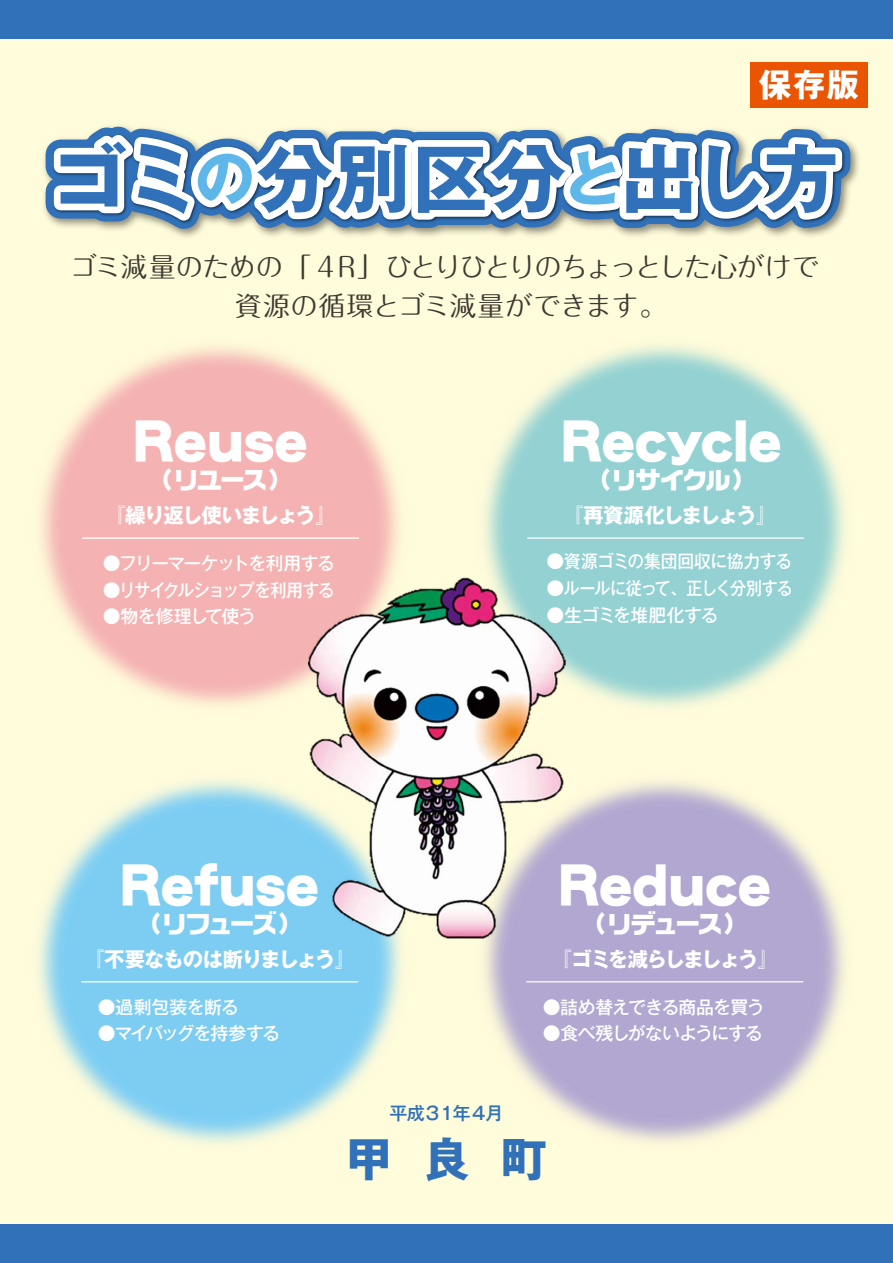
<style>
.page{position:relative;width:893px;height:1263px;background:#fffcdb}
.page>*{position:absolute;margin:0;border:0;box-sizing:border-box;transform-origin:0 0}
.t1{font:700 75px "Gothic MB101 Pro";letter-spacing:-.005em;color:#3071b9}
.t2{font:49.8px "NIS WNKS L10 S10 83 pv RKSJ H";letter-spacing:-.01em;color:#fff}
.t3{font:700 46.5px "Gothic MB101 Pro";color:#3071b9}
.t4{font:700 32.4px "Gothic MB101 Pro";color:#fff}
.t5{font:27px/39px "Maru Fo Pro";letter-spacing:-.03em;color:#3e3a39;text-align:center}
.t6{font:24.9px "NIS WNKS L10 S10 83 pv RKSJ H";letter-spacing:-.08em;color:#fff}
.t7{font:700 20.4px "Gothic MB101 Pro";letter-spacing:-.075em;color:#fff}
.t8{font:700 20.4px "Gothic MB101 Pro";letter-spacing:-.105em;color:#fff}
.t9{font:500 18px "Gothic MB101 Pro";letter-spacing:-.095em;color:#3071b9}
.t10{font:500 17.85px "Gothic MB101 Pro";letter-spacing:-.05em;color:#fff}
.t11{font:500 17.85px "Gothic MB101 Pro";letter-spacing:-.07em;color:#fff}
.t12{font:500 17.85px "Gothic MB101 Pro";letter-spacing:-.025em;color:#fff}
.t13{font:500 17.85px "Gothic MB101 Pro";letter-spacing:-.075em;color:#fff}
.t14{font:500 17.85px "Gothic MB101 Pro";letter-spacing:-.015em;color:#fff}
.s1{font-size:60px;color:#5eb7e8}
</style>
<div class="page">
<div style="left:0;top:1225px;width:893px;height:38px;background:#3071b9"></div>
<div style="left:0;top:0;width:893px;height:38px;background:#3071b9"></div>
<svg style="left:44px;top:107px;width:823px;height:130px"></svg>
<img style="left:40px;top:346px;width:360px;height:360px">
<hr style="left:82px;top:537px;width:276px;height:2px;background:#fff">
<img style="left:462px;top:344px;width:384px;height:364px">
<hr style="left:527px;top:537px;width:277px;height:2px;background:#fff">
<img style="left:38px;top:780px;width:364px;height:364px">
<hr style="left:82px;top:981px;width:276px;height:1px;background:#fff">
<img style="left:446px;top:782px;width:399px;height:360px">
<hr style="left:527px;top:981px;width:276px;height:1px;background:#fff">
<img style="left:308px;top:578px;width:257px;height:360px">
<div style="left:750px;top:62px;width:118px;height:45px;background:#ea5504"></div>
<h3 class="t4" style="left:759px;top:58px;width:101px">保存版</h3>
<h1 class="t1" style="left:52px;top:116px;width:788px">ゴミ<span class="s1">の</span>分別区分<span class="s1">と</span>出し方</h1>
<h3 class="t5" style="left:69px;top:244px;width:751px">ゴミ減量のための「４R」ひとりひとりのちょっとした心がけで資源の循環とゴミ減量ができます。</h3>
<h2 class="t2" style="left:133px;top:410px;width:176px">Reuse</h2>
<h3 class="t6" style="left:149px;top:464px;width:145px">（リユース）</h3>
<p class="t7" style="left:105px;top:498px;width:233px">『繰り返し使いましょう』</p>
<p class="t11" style="left:103px;top:548px;width:234px">●フリーマーケットを利用する</p>
<p class="t11" style="left:103px;top:575px;width:233px">●リサイクルショップを利用する</p>
<p class="t10" style="left:103px;top:602px;width:155px">●物を修理して使う</p>
<h2 class="t2" style="left:561px;top:410px;width:223px">Recycle</h2>
<h3 class="t6" style="left:587px;top:464px;width:170px">（リサイクル）</h3>
<p class="t7" style="left:563px;top:498px;width:216px">『再資源化しましょう』</p>
<p class="t12" style="left:546px;top:547px;width:247px">●資源ゴミの集団回収に協力する</p>
<p class="t10" style="left:546px;top:573px;width:248px">●ルールに従って、正しく分別する</p>
<p class="t10" style="left:546px;top:600px;width:174px">●生ゴミを堆肥化する</p>
<h2 class="t2" style="left:120px;top:854px;width:201px">Refuse</h2>
<h3 class="t6" style="left:137px;top:908px;width:166px">（リフューズ）</h3>
<p class="t7" style="left:84px;top:942px;width:273px">『不要なものは断りましょう』</p>
<p class="t14" style="left:98px;top:992px;width:143px">●過剰包装を断る</p>
<p class="t13" style="left:98px;top:1019px;width:184px">●マイバッグを持参する</p>
<h2 class="t2" style="left:558px;top:854px;width:215px">Reduce</h2>
<h3 class="t6" style="left:582px;top:908px;width:167px">（リデュース）</h3>
<p class="t8" style="left:551px;top:942px;width:229px">『ゴミを減らしましょう』</p>
<p class="t10" style="left:543px;top:992px;width:223px">●詰め替えできる商品を買う</p>
<p class="t10" style="left:543px;top:1019px;width:222px">●食べ残しがないようにする</p>
<p class="t9" style="left:389px;top:1098px;width:116px">平成３１年４月</p>
<h3 class="t3" style="left:346px;top:1120px;width:203px">甲 良 町</h3>
</div>
